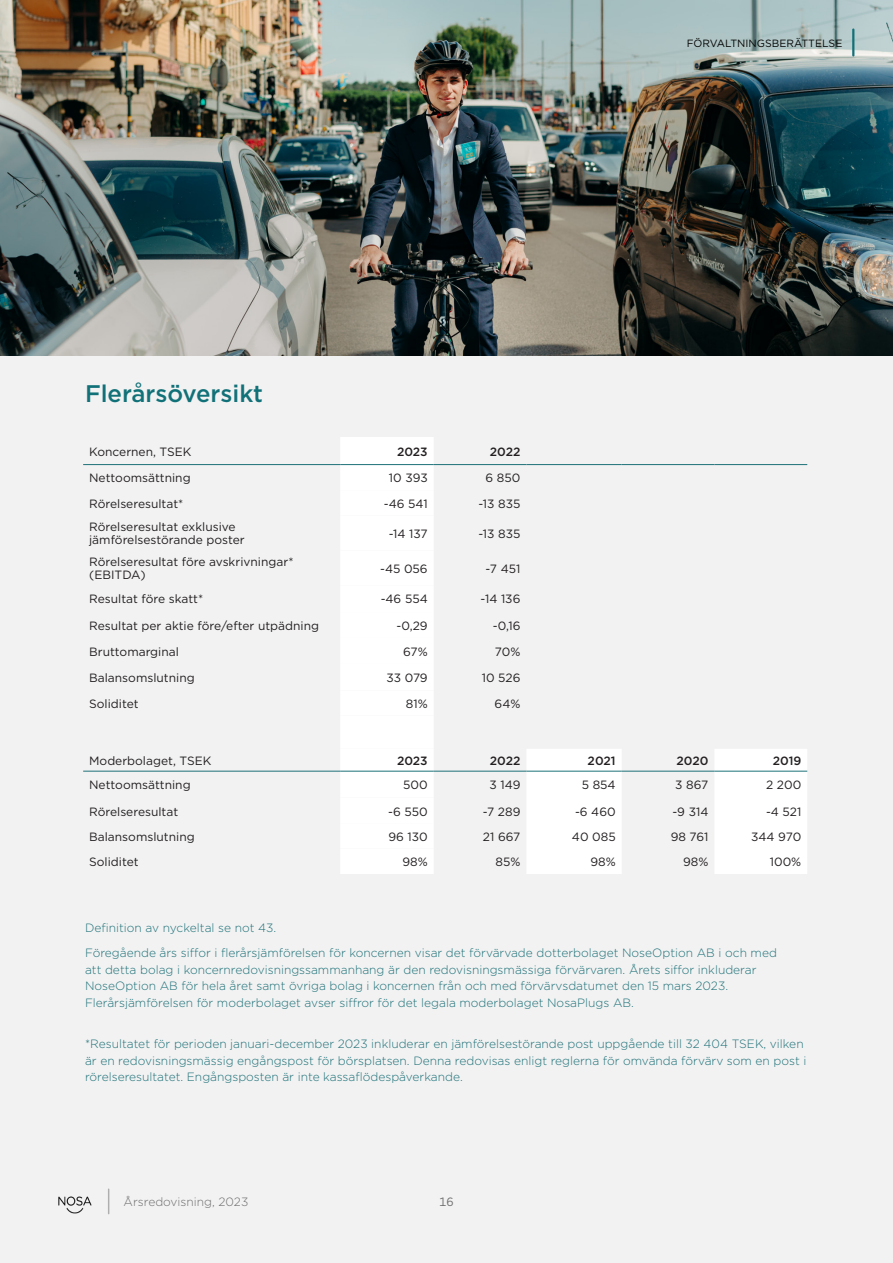
<style>
.page{position:relative;width:893px;height:1263px;background:#f2f2f2}
.page>*{position:absolute;margin:0;border:0;box-sizing:border-box;transform-origin:0 0}
._1_1_Rubrik__e_g__Tabellrubrik{font:500 24px "Gotham";color:#117178}
._1_1_1_1_Rubrik__alt_fotnot{font:300 12px/16.5px "Gotham";color:#1d7178}
.Brödtext{font:12px/13.2px "Gotham";color:#231f20}
.Brödtext-2{font:500 12px "Gotham";color:#231f20}
.t1{font:300 12px "Gotham";color:#6d6d6d}
.t2{font:12px "Gotham";color:#6d6d6d}
.Kaptielrubrik{font:10.5px "Gotham";color:#040503}
</style>
<div class="page">
<div style="left:340px;top:437px;width:94px;height:437px;background:#fff"></div>
<svg style="left:526px;top:749px;width:281px;height:125px"></svg>
<hr style="left:83px;top:464px;width:257px;height:1px;background:#1d7178">
<hr style="left:340px;top:464px;width:94px;height:1px;background:#1d7178">
<hr style="left:434px;top:464px;width:92px;height:1px;background:#1d7178">
<hr style="left:526px;top:464px;width:96px;height:1px;background:#1d7178">
<hr style="left:622px;top:464px;width:92px;height:1px;background:#1d7178">
<hr style="left:714px;top:464px;width:93px;height:1px;background:#1d7178">
<hr style="left:83px;top:771px;width:257px;height:1px;background:#1d7178">
<hr style="left:340px;top:771px;width:94px;height:1px;background:#1d7178">
<hr style="left:434px;top:771px;width:92px;height:1px;background:#1d7178">
<hr style="left:526px;top:771px;width:96px;height:1px;background:#1d7178">
<hr style="left:622px;top:771px;width:92px;height:1px;background:#1d7178">
<hr style="left:714px;top:771px;width:93px;height:1px;background:#1d7178">
<img style="left:0;top:0;width:893px;height:355px">
<hr style="left:852px;top:30px;width:2px;height:25px;background:#117178">
<img style="left:58px;top:1196px;width:34px;height:18px">
<svg style="left:108px;top:1189px;width:1px;height:24px"></svg>
<p class="_1_1_Rubrik__e_g__Tabellrubrik" style="left:85px;top:378px;width:179px">Flerårsöversikt</p>
<p class="Brödtext" style="left:89px;top:444px;width:104px">Koncernen, TSEK</p>
<p class="Brödtext-2" style="left:397px;top:443px;width:32px">2023</p>
<p class="Brödtext-2" style="left:490px;top:443px;width:32px">2022</p>
<p class="Brödtext" style="left:89px;top:471px;width:103px">Nettoomsättning</p>
<p class="Brödtext" style="left:389px;top:471px;width:40px">10 393</p>
<p class="Brödtext" style="left:486px;top:471px;width:36px">6 850</p>
<p class="Brödtext" style="left:89px;top:496px;width:96px">Rörelseresultat*</p>
<p class="Brödtext" style="left:384px;top:496px;width:45px">-46 541</p>
<p class="Brödtext" style="left:478px;top:496px;width:43px">-13 835</p>
<p class="Brödtext" style="left:89px;top:520px;width:157px">Rörelseresultat exklusive jämförelsestörande poster</p>
<p class="Brödtext" style="left:389px;top:527px;width:40px">-14 137</p>
<p class="Brödtext" style="left:478px;top:527px;width:43px">-13 835</p>
<p class="Brödtext" style="left:89px;top:555px;width:206px">Rörelseresultat före avskrivningar* (EBITDA)</p>
<p class="Brödtext" style="left:380px;top:561px;width:49px">-45 056</p>
<p class="Brödtext" style="left:486px;top:561px;width:36px">-7 451</p>
<p class="Brödtext" style="left:89px;top:592px;width:116px">Resultat före skatt*</p>
<p class="Brödtext" style="left:381px;top:592px;width:49px">-46 554</p>
<p class="Brödtext" style="left:480px;top:592px;width:41px">-14 136</p>
<p class="Brödtext" style="left:89px;top:619px;width:231px">Resultat per aktie före/efter utpädning</p>
<p class="Brödtext" style="left:397px;top:619px;width:33px">-0,29</p>
<p class="Brödtext" style="left:493px;top:619px;width:29px">-0,16</p>
<p class="Brödtext" style="left:89px;top:645px;width:91px">Bruttomarginal</p>
<p class="Brödtext" style="left:403px;top:645px;width:26px">67%</p>
<p class="Brödtext" style="left:495px;top:645px;width:27px">70%</p>
<p class="Brödtext" style="left:89px;top:671px;width:107px">Balansomslutning</p>
<p class="Brödtext" style="left:386px;top:671px;width:43px">33 079</p>
<p class="Brödtext" style="left:482px;top:671px;width:40px">10 526</p>
<p class="Brödtext" style="left:89px;top:697px;width:51px">Soliditet</p>
<p class="Brödtext" style="left:406px;top:697px;width:23px">81%</p>
<p class="Brödtext" style="left:495px;top:697px;width:27px">64%</p>
<p class="Kaptielrubrik" style="left:687px;top:36px;width:157px">FÖRVALTNINGSBERÄTTELSE</p>
<p class="Brödtext" style="left:89px;top:754px;width:124px">Moderbolaget, TSEK</p>
<p class="Brödtext-2" style="left:397px;top:753px;width:32px">2023</p>
<p class="Brödtext-2" style="left:490px;top:753px;width:32px">2022</p>
<p class="Brödtext-2" style="left:588px;top:753px;width:30px">2021</p>
<p class="Brödtext-2" style="left:676px;top:753px;width:33px">2020</p>
<p class="Brödtext-2" style="left:773px;top:753px;width:30px">2019</p>
<p class="Brödtext" style="left:89px;top:778px;width:103px">Nettoomsättning</p>
<p class="Brödtext" style="left:403px;top:778px;width:26px">500</p>
<p class="Brödtext" style="left:489px;top:778px;width:32px">3 149</p>
<p class="Brödtext" style="left:582px;top:778px;width:35px">5 854</p>
<p class="Brödtext" style="left:675px;top:778px;width:35px">3 867</p>
<p class="Brödtext" style="left:766px;top:778px;width:37px">2 200</p>
<p class="Brödtext" style="left:89px;top:804px;width:91px">Rörelseresultat</p>
<p class="Brödtext" style="left:388px;top:804px;width:41px">-6 550</p>
<p class="Brödtext" style="left:483px;top:804px;width:39px">-7 289</p>
<p class="Brödtext" style="left:575px;top:804px;width:42px">-6 460</p>
<p class="Brödtext" style="left:672px;top:804px;width:37px">-9 314</p>
<p class="Brödtext" style="left:766px;top:804px;width:37px">-4 521</p>
<p class="Brödtext" style="left:89px;top:830px;width:107px">Balansomslutning</p>
<p class="Brödtext" style="left:388px;top:830px;width:41px">96 130</p>
<p class="Brödtext" style="left:483px;top:830px;width:39px">21 667</p>
<p class="Brödtext" style="left:572px;top:830px;width:45px">40 085</p>
<p class="Brödtext" style="left:671px;top:830px;width:39px">98 761</p>
<p class="Brödtext" style="left:751px;top:830px;width:52px">344 970</p>
<p class="Brödtext" style="left:89px;top:855px;width:51px">Soliditet</p>
<p class="Brödtext" style="left:402px;top:855px;width:27px">98%</p>
<p class="Brödtext" style="left:495px;top:855px;width:26px">85%</p>
<p class="Brödtext" style="left:590px;top:855px;width:27px">98%</p>
<p class="Brödtext" style="left:683px;top:855px;width:27px">98%</p>
<p class="Brödtext" style="left:770px;top:855px;width:33px">100%</p>
<p class="_1_1_1_1_Rubrik__alt_fotnot" style="left:85px;top:919px;width:193px">Definition av nyckeltal se not 43.</p>
<p class="_1_1_1_1_Rubrik__alt_fotnot" style="left:85px;top:944px;width:693px">Föregående års siffor i flerårsjämförelsen för koncernen visar det förvärvade dotterbolaget NoseOption AB i och med att detta bolag i koncernredovisningssammanhang är den redovisningsmässiga förvärvaren. Årets siffor inkluderar NoseOption AB för hela året samt övriga bolag i koncernen från och med förvärvsdatumet den 15 mars 2023.<br>Flerårsjämförelsen för moderbolaget avser siffror för det legala moderbolaget NosaPlugs AB.</p>
<p class="_1_1_1_1_Rubrik__alt_fotnot" style="left:85px;top:1035px;width:723px">*Resultatet för perioden januari-december 2023 inkluderar en jämförelsestörande post uppgående till 32 404 TSEK, vilken är en redovisningsmässig engångspost för börsplatsen. Denna redovisas enligt reglerna för omvända förvärv som en post i rörelseresultatet. Engångsposten är inte kassaflödespåverkande.</p>
<p class="t1" style="left:124px;top:1194px;width:126px">Årsredovisning, 2023</p>
<p class="t2" style="left:439px;top:1194px;width:16px">16</p>
</div>
